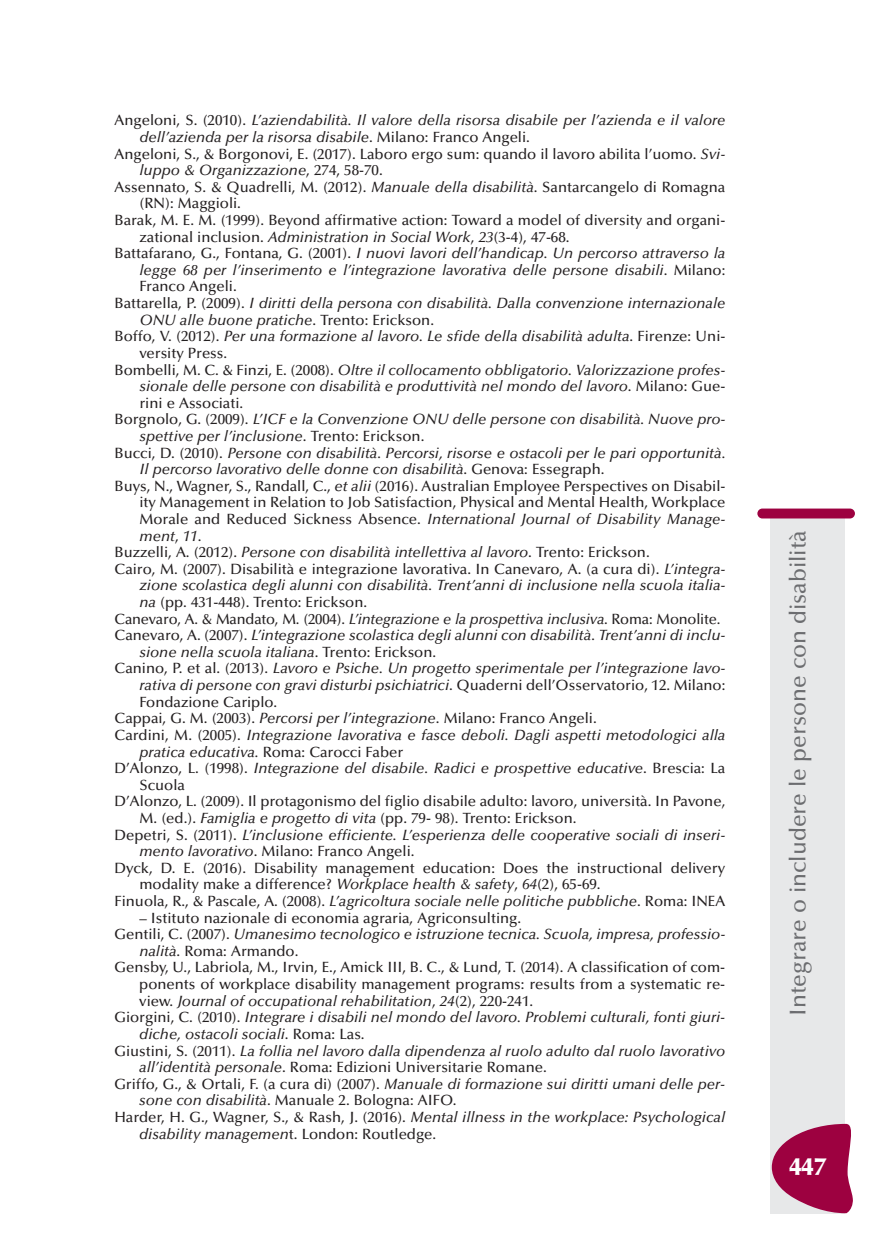
<style>
.page{position:relative;width:869px;height:1241px;background:#fff}
.page>*{position:absolute;margin:0;border:0;box-sizing:border-box;transform-origin:0 0}
.t1{font:900 24.5px "Optima";color:#fff}
.t2{font:500 22.75px "Optima";color:#6c6d70}
.t3{font:italic 500 14.88px "Optima";color:#231f20}
.t4{font:500 14.88px "Optima";color:#231f20}
.s1{font-style:normal}
.s2{font-style:italic}
</style>
<div class="page">
<div style="left:770px;top:516px;width:74px;height:697px;background:#e7e8e9"></div>
<div style="left:757px;top:508px;width:97px;height:10px;background:#9d0140;border-radius:5px"></div>
<svg style="left:771px;top:1123px;width:82px;height:89px"></svg>
<p class="t3" style="left:115px;top:114px;width:612px"><span class="s1">Angeloni, S. (2010).</span> L’aziendabilità. Il valore della risorsa disabile per l’azienda e il valore</p>
<p class="t3" style="left:139px;top:131px;width:392px">dell’azienda per la risorsa disabile<span class="s1">. Milano: Franco Angeli.</span></p>
<p class="t4" style="left:115px;top:148px;width:612px">Angeloni, S., &amp; Borgonovi, E. (2017). Laboro ergo sum: quando il lavoro abilita l’uomo. <span class="s2">Svi-</span></p>
<p class="t3" style="left:139px;top:164px;width:245px">luppo &amp; Organizzazione<span class="s1">, 274, 58-70.</span></p>
<p class="t4" style="left:115px;top:181px;width:612px">Assennato, S. &amp; Quadrelli, M. (2012). <span class="s2">Manuale della disabilità</span>. Santarcangelo di Romagna</p>
<p class="t4" style="left:139px;top:197px;width:103px">(RN): Maggioli.</p>
<p class="t4" style="left:115px;top:214px;width:612px">Barak, M. E. M. (1999). Beyond affirmative action: Toward a model of diversity and organi-</p>
<p class="t4" style="left:139px;top:231px;width:431px">zational inclusion. <span class="s2">Administration in Social Work</span>, <span class="s2">23</span>(3-4), 47-68.</p>
<p class="t3" style="left:115px;top:247px;width:612px"><span class="s1">Battafarano, G., Fontana, G. (2001).</span> I nuovi lavori dell’handicap. Un percorso attraverso la</p>
<p class="t3" style="left:139px;top:264px;width:587px">legge 68 per l’inserimento e l’integrazione lavorativa delle persone disabili<span class="s1">. Milano:</span></p>
<p class="t4" style="left:139px;top:280px;width:99px">Franco Angeli.</p>
<p class="t3" style="left:115px;top:297px;width:612px"><span class="s1">Battarella, P. (2009).</span> I diritti della persona con disabilità. Dalla convenzione internazionale</p>
<p class="t3" style="left:139px;top:314px;width:296px">ONU alle buone pratiche<span class="s1">. Trento: Erickson.</span></p>
<p class="t3" style="left:115px;top:330px;width:612px"><span class="s1">Boffo, V. (2012).</span> Per una formazione al lavoro. Le sfide della disabilità adulta<span class="s1">. Firenze: Uni-</span></p>
<p class="t4" style="left:139px;top:347px;width:89px">versity Press.</p>
<p class="t3" style="left:115px;top:363px;width:612px"><span class="s1">Bombelli, M. C. &amp; Finzi, E. (2008).</span> Oltre il collocamento obbligatorio. Valorizzazione profes-</p>
<p class="t3" style="left:139px;top:380px;width:587px">sionale delle persone con disabilità e produttività nel mondo del lavoro<span class="s1">. Milano: Gue-</span></p>
<p class="t4" style="left:139px;top:397px;width:105px">rini e Associati.</p>
<p class="t3" style="left:115px;top:413px;width:612px"><span class="s1">Borgnolo, G. (2009).</span> L’ICF e la Convenzione ONU delle persone con disabilità. Nuove pro-</p>
<p class="t3" style="left:139px;top:430px;width:286px">spettive per l’inclusione<span class="s1">. Trento: Erickson.</span></p>
<p class="t3" style="left:115px;top:446px;width:612px"><span class="s1">Bucci, D. (2010).</span> Persone con disabilità. Percorsi, risorse e ostacoli per le pari opportunità.</p>
<p class="t3" style="left:139px;top:463px;width:466px">Il percorso lavorativo delle donne con disabilità<span class="s1">. Genova: Essegraph.</span></p>
<p class="t4" style="left:115px;top:480px;width:612px">Buys, N., Wagner, S., Randall, C., <span class="s2">et alii</span> (2016). Australian Employee Perspectives on Disabil-</p>
<p class="t4" style="left:139px;top:496px;width:587px">ity Management in Relation to Job Satisfaction, Physical and Mental Health, Workplace</p>
<p class="t3" style="left:139px;top:513px;width:587px"><span class="s1">Morale and Reduced Sickness Absence.</span> International Journal of Disability Manage-</p>
<p class="t3" style="left:139px;top:529px;width:63px">ment<span class="s1">,</span> 11<span class="s1">.</span></p>
<p class="t3" style="left:115px;top:546px;width:536px"><span class="s1">Buzzelli, A. (2012).</span> Persone con disabilità intellettiva al lavoro<span class="s1">. Trento: Erickson.</span></p>
<p class="t4" style="left:115px;top:563px;width:612px">Cairo, M. (2007). Disabilità e integrazione lavorativa. In Canevaro, A. (a cura di). <span class="s2">L’integra-</span></p>
<p class="t3" style="left:139px;top:579px;width:587px">zione scolastica degli alunni con disabilità. Trent’anni di inclusione nella scuola italia-</p>
<p class="t4" style="left:139px;top:596px;width:229px"><span class="s2">na</span> (pp. 431-448). Trento: Erickson.</p>
<p class="t4" style="left:115px;top:612px;width:607px">Canevaro, A. &amp; Mandato, M. (2004). <span class="s2">L’integrazione e la prospettiva inclusiva</span>. Roma: Monolite.</p>
<p class="t3" style="left:115px;top:629px;width:612px"><span class="s1">Canevaro, A. (2007).</span> L’integrazione scolastica degli alunni con disabilità. Trent’anni di inclu-</p>
<p class="t3" style="left:139px;top:646px;width:298px">sione nella scuola italiana<span class="s1">. Trento: Erickson.</span></p>
<p class="t3" style="left:115px;top:662px;width:612px"><span class="s1">Canino, P. et al. (2013).</span> Lavoro e Psiche. Un progetto sperimentale per l’integrazione lavo-</p>
<p class="t3" style="left:139px;top:679px;width:587px">rativa di persone con gravi disturbi psichiatrici<span class="s1">. Quaderni dell’Osservatorio, 12. Milano:</span></p>
<p class="t4" style="left:139px;top:695px;width:139px">Fondazione Cariplo.</p>
<p class="t4" style="left:115px;top:712px;width:483px">Cappai, G. M. (2003). <span class="s2">Percorsi per l’integrazione</span>. Milano: Franco Angeli.</p>
<p class="t3" style="left:115px;top:729px;width:612px"><span class="s1">Cardini, M. (2005).</span> Integrazione lavorativa e fasce deboli. Dagli aspetti metodologici alla</p>
<p class="t3" style="left:139px;top:745px;width:265px">pratica educativa. <span class="s1">Roma: Carocci Faber</span></p>
<p class="t3" style="left:115px;top:762px;width:612px"><span class="s1">D’Alonzo, L. (1998).</span> Integrazione del disabile. Radici e prospettive educative<span class="s1">. Brescia: La</span></p>
<p class="t4" style="left:139px;top:778px;width:47px">Scuola</p>
<p class="t4" style="left:115px;top:795px;width:612px">D’Alonzo, L. (2009). Il protagonismo del figlio disabile adulto: lavoro, università. In Pavone,</p>
<p class="t4" style="left:139px;top:812px;width:438px">M. (ed.). <span class="s2">Famiglia e progetto di vita</span> (pp. 79- 98). Trento: Erickson.</p>
<p class="t3" style="left:115px;top:828px;width:612px"><span class="s1">Depetri, S. (2011).</span> L’inclusione efficiente. L’esperienza delle cooperative sociali di inseri-</p>
<p class="t4" style="left:139px;top:845px;width:276px"><span class="s2">mento lavorativo</span>. Milano: Franco Angeli.</p>
<p class="t4" style="left:114px;top:861px;width:612px">Dyck, D. E. (2016). Disability management education: Does the instructional delivery</p>
<p class="t4" style="left:139px;top:878px;width:462px">modality make a difference? <span class="s2">Workplace health &amp; safety</span>, <span class="s2">64</span>(2), 65-69.</p>
<p class="t3" style="left:114px;top:895px;width:612px"><span class="s1">Finuola, R., &amp; Pascale, A. (2008).</span> L’agricoltura sociale nelle politiche pubbliche<span class="s1">. Roma: INEA</span></p>
<p class="t4" style="left:139px;top:911px;width:383px">– Istituto nazionale di economia agraria, Agriconsulting.</p>
<p class="t3" style="left:114px;top:928px;width:612px"><span class="s1">Gentili, C. (2007).</span> Umanesimo tecnologico e istruzione tecnica. Scuola, impresa, professio-</p>
<p class="t4" style="left:139px;top:944px;width:160px"><span class="s2">nalità</span>. Roma: Armando.</p>
<p class="t4" style="left:114px;top:961px;width:612px">Gensby, U., Labriola, M., Irvin, E., Amick III, B. C., &amp; Lund, T. (2014). A classification of com-</p>
<p class="t4" style="left:139px;top:978px;width:587px">ponents of workplace disability management programs: results from a systematic re-</p>
<p class="t3" style="left:139px;top:994px;width:395px"><span class="s1">view.</span> Journal of occupational rehabilitation<span class="s1">,</span> 24<span class="s1">(2), 220-241.</span></p>
<p class="t3" style="left:114px;top:1011px;width:612px"><span class="s1">Giorgini, C. (2010).</span> Integrare i disabili nel mondo del lavoro. Problemi culturali, fonti giuri-</p>
<p class="t3" style="left:139px;top:1027px;width:227px">diche, ostacoli sociali<span class="s1">. Roma: Las.</span></p>
<p class="t3" style="left:114px;top:1044px;width:612px"><span class="s1">Giustini, S. (2011).</span> La follia nel lavoro dalla dipendenza al ruolo adulto dal ruolo lavorativo</p>
<p class="t4" style="left:139px;top:1061px;width:409px"><span class="s2">all’identità personale</span>. Roma: Edizioni Universitarie Romane.</p>
<p class="t3" style="left:114px;top:1077px;width:612px"><span class="s1">Griffo, G., &amp; Ortali, F. (a cura di) (2007).</span> Manuale di formazione sui diritti umani delle per-</p>
<p class="t4" style="left:139px;top:1094px;width:319px"><span class="s2">sone con disabilità</span>. Manuale 2. Bologna: AIFO.</p>
<p class="t3" style="left:114px;top:1110px;width:612px"><span class="s1">Harder, H. G., Wagner, S., &amp; Rash, J. (2016).</span> Mental illness in the workplace: Psychological</p>
<p class="t3" style="left:139px;top:1127px;width:298px">disability managemen<span class="s1">t. London: Routledge.</span></p>
<h2 class="t2" style="left:788px;top:1015px;width:486px;rotate:-90deg">Integrare o includere le persone con disabilità</h2>
<h1 class="t1" style="left:789px;top:1156px;width:38px">447</h1>
</div>
